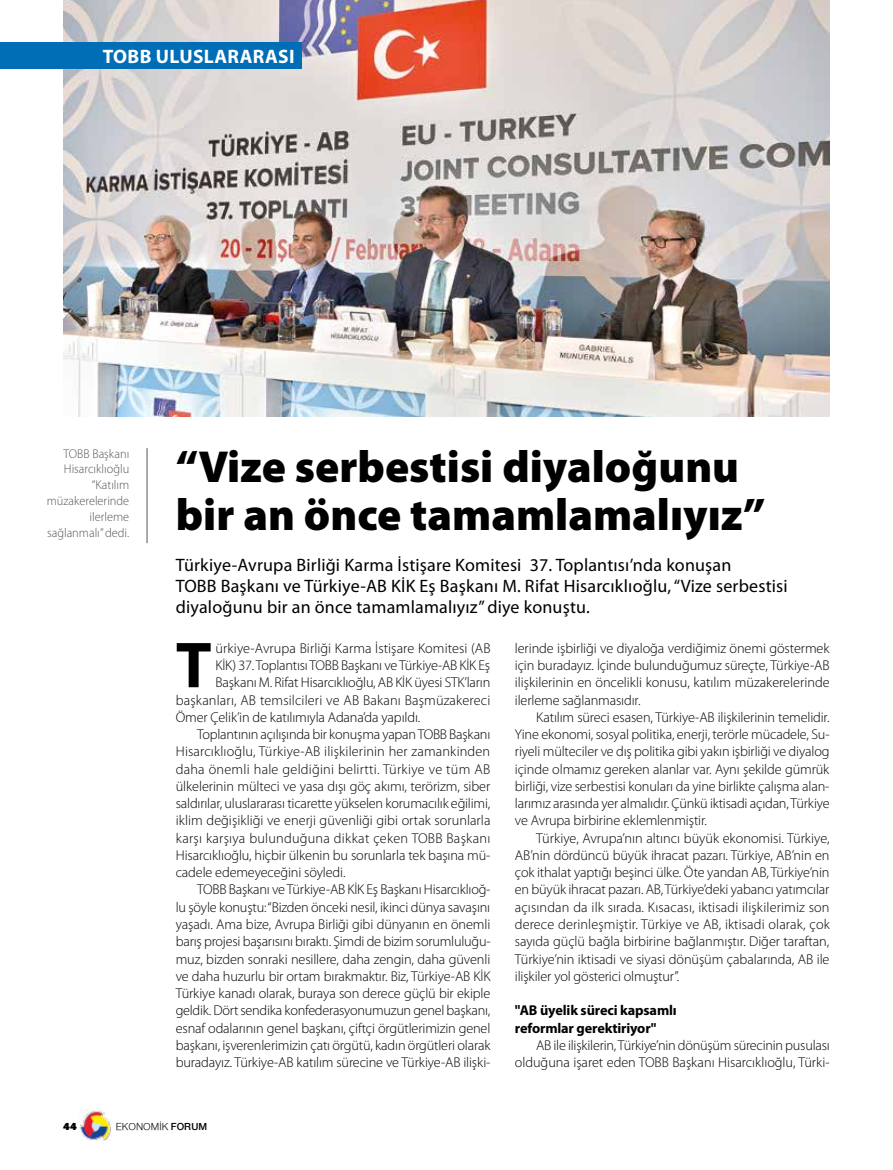
<style>
.page{position:relative;width:893px;height:1170px;background:#fff}
.page>*{position:absolute;margin:0;border:0;box-sizing:border-box;transform-origin:0 0}
.t1{font:700 65.4px "Myriad Pro";color:#000}
.t2{font:900 45px/48px "Myriad Pro";color:#000}
.t3{font:700 19.5px "Myriad Pro";letter-spacing:.02em;color:#fff}
.t4{font:18px/21px "Myriad Pro";letter-spacing:.01em;color:#000}
.t5{font:300 14.25px/17.2px "Myriad Pro";letter-spacing:-.01em;color:#000;text-align:justify}
.t6{font:300 14.25px "Myriad Pro";letter-spacing:.01em;color:#000}
.t7{font:300 14.25px "Myriad Pro";letter-spacing:.015em;color:#000}
.t8{font:700 14.25px/17.2px "Myriad Pro";letter-spacing:-.01em;color:#000}
.t9{font:300 12.75px/15.8px "Myriad Pro";color:#575756;text-align:right}
.t10{font:10.5px "Nimbus Sans Novus";color:#000}
.t11{font:900 10.5px "PF Agora Sans Pro";color:#000}
.s1{font-weight:600}
</style>
<div class="page">
<img style="left:80px;top:1109px;width:31px;height:31px">
<img style="left:63px;top:0;width:766px;height:417px">
<hr style="left:147px;top:448px;width:1px;height:95px;background:#575756">
<div style="left:0;top:43px;width:302px;height:26px;background:#006eb7"></div>
<h3 class="t3" style="left:103px;top:45px;width:193px">TOBB ULUSLARARASI</h3>
<p class="t9" style="left:47px;top:446px;width:84px">TOBB Başkanı<br>Hisarcıklıoğlu “Katılım müzakerelerinde ilerleme sağlanmalı” dedi.</p>
<h2 class="t2" style="left:176px;top:443px;width:591px">“Vize serbestisi diyaloğunu bir an önce tamamlamalıyız”</h2>
<p class="t4" style="left:176px;top:554px;width:613px">Türkiye-Avrupa Birliği Karma İstişare Komitesi 37. Toplantısı’nda konuşan<br>TOBB Başkanı ve Türkiye-AB KİK Eş Başkanı M. Rifat Hisarcıklıoğlu, “Vize serbestisi diyaloğunu bir an önce tamamlamalıyız” diye konuştu.</p>
<h1 class="t1" style="left:176px;top:628px;width:37px">T</h1>
<p class="t5" style="left:216px;top:639px;width:277px">ürkiye-Avrupa Birliği Karma İstişare Komitesi (AB</p>
<p class="t5" style="left:216px;top:656px;width:276px">KİK) 37. Toplantısı TOBB Başkanı ve Türkiye-AB KİK Eş</p>
<p class="t5" style="left:216px;top:674px;width:276px">Başkanı M. Rifat Hisarcıklıoğlu, AB KİK üyesi STK’ların</p>
<p class="t6" style="left:176px;top:692px;width:316px">başkanları, AB temsilcileri ve AB Bakanı Başmüzakereci</p>
<p class="t5" style="left:176px;top:708px;width:246px">Ömer Çelik’in de katılımıyla Adana’da yapıldı.</p>
<p class="t5" style="left:197px;top:725px;width:295px">Toplantının açılışında bir konuşma yapan TOBB Başkanı</p>
<p class="t6" style="left:176px;top:743px;width:316px">Hisarcıklıoğlu, Türkiye-AB ilişkilerinin her zamankinden</p>
<p class="t7" style="left:176px;top:761px;width:316px">daha önemli hale geldiğini belirtti. Türkiye ve tüm AB</p>
<p class="t5" style="left:176px;top:777px;width:316px">ülkelerinin mülteci ve yasa dışı göç akımı, terörizm, siber</p>
<p class="t5" style="left:176px;top:794px;width:316px">saldırılar, uluslararası ticarette yükselen korumacılık eğilimi,</p>
<p class="t5" style="left:176px;top:812px;width:316px">iklim değişikliği ve enerji güvenliği gibi ortak sorunlarla</p>
<p class="t7" style="left:176px;top:830px;width:316px">karşı karşıya bulunduğuna dikkat çeken TOBB Başkanı</p>
<p class="t5" style="left:176px;top:846px;width:316px">Hisarcıklıoğlu, hiçbir ülkenin bu sorunlarla tek başına mü-</p>
<p class="t5" style="left:176px;top:864px;width:171px">cadele edemeyeceğini söyledi.</p>
<p class="t5" style="left:197px;top:881px;width:295px">TOBB Başkanı ve Türkiye-AB KİK Eş Başkanı Hisarcıklıoğ-</p>
<p class="t5" style="left:176px;top:898px;width:316px">lu şöyle konuştu: “Bizden önceki nesil, ikinci dünya savaşını</p>
<p class="t5" style="left:176px;top:915px;width:316px">yaşadı. Ama bize, Avrupa Birliği gibi dünyanın en önemli</p>
<p class="t5" style="left:176px;top:933px;width:316px">barış projesi başarısını bıraktı. Şimdi de bizim sorumluluğu-</p>
<p class="t5" style="left:176px;top:950px;width:316px">muz, bizden sonraki nesillere, daha zengin, daha güvenli</p>
<p class="t5" style="left:176px;top:967px;width:316px">ve daha huzurlu bir ortam bırakmaktır. Biz, Türkiye-AB KİK</p>
<p class="t5" style="left:176px;top:984px;width:316px">Türkiye kanadı olarak, buraya son derece güçlü bir ekiple</p>
<p class="t5" style="left:176px;top:1002px;width:316px">geldik. Dört sendika konfederasyonumuzun genel başkanı,</p>
<p class="t5" style="left:176px;top:1019px;width:316px">esnaf odalarının genel başkanı, çiftçi örgütlerimizin genel</p>
<p class="t5" style="left:176px;top:1036px;width:316px">başkanı, işverenlerimizin çatı örgütü, kadın örgütleri olarak</p>
<p class="t5" style="left:176px;top:1053px;width:316px">buradayız. Türkiye-AB katılım sürecine ve Türkiye-AB ilişki-</p>
<p class="t5" style="left:515px;top:639px;width:316px">lerinde işbirliği ve diyaloğa verdiğimiz önemi göstermek için buradayız. İçinde bulunduğumuz süreçte, Türkiye-AB ilişkilerinin en öncelikli konusu, katılım müzakerelerinde ilerleme sağlanmasıdır.</p>
<p class="t5" style="left:515px;top:708px;width:316px;text-indent:21px">Katılım süreci esasen, Türkiye-AB ilişkilerinin temelidir.<br>Yine ekonomi, sosyal politika, enerji, terörle mücadele, Su&shy;riyeli mülteciler ve dış politika gibi yakın işbirliği ve diyalog içinde olmamız gereken alanlar var. Aynı şekilde gümrük birliği, vize serbestisi konuları da yine birlikte çalışma alan&shy;larımız arasında yer almalıdır. Çünkü iktisadi açıdan, Türkiye ve Avrupa birbirine eklemlenmiştir.</p>
<p class="t5" style="left:515px;top:829px;width:316px;text-indent:21px">Türkiye, Avrupa’nın altıncı büyük ekonomisi. Türkiye, AB’nin dördüncü büyük ihracat pazarı. Türkiye, AB’nin en çok ithalat yaptığı beşinci ülke. Öte yandan AB, Türkiye’nin en büyük ihracat pazarı. AB, Türkiye’deki yabancı yatımcılar açısından da ilk sırada. Kısacası, iktisadi ilişkilerimiz son derece derinleşmiştir. Türkiye ve AB, iktisadi olarak, çok sayıda güçlü bağla birbirine bağlanmıştır. Diğer taraftan, Türkiye’nin iktisadi ve siyasi dönüşüm çabalarında, AB ile ilişkiler yol gösterici olmuştur”.</p>
<p class="t8" style="left:515px;top:1001px;width:163px">"AB üyelik süreci kapsamlı reformlar gerektiriyor"</p>
<p class="t5" style="left:515px;top:1036px;width:316px;text-align:right">AB ile ilişkilerin, Türkiye’nin dönüşüm sürecinin pusulası olduğuna işaret eden TOBB Başkanı Hisarcıklıoğlu, Türki-</p>
<p class="t11" style="left:63px;top:1119px;width:15px">44</p>
<p class="t10" style="left:116px;top:1120px;width:93px">EKONOMİK <span class="s1">FORUM</span></p>
</div>
